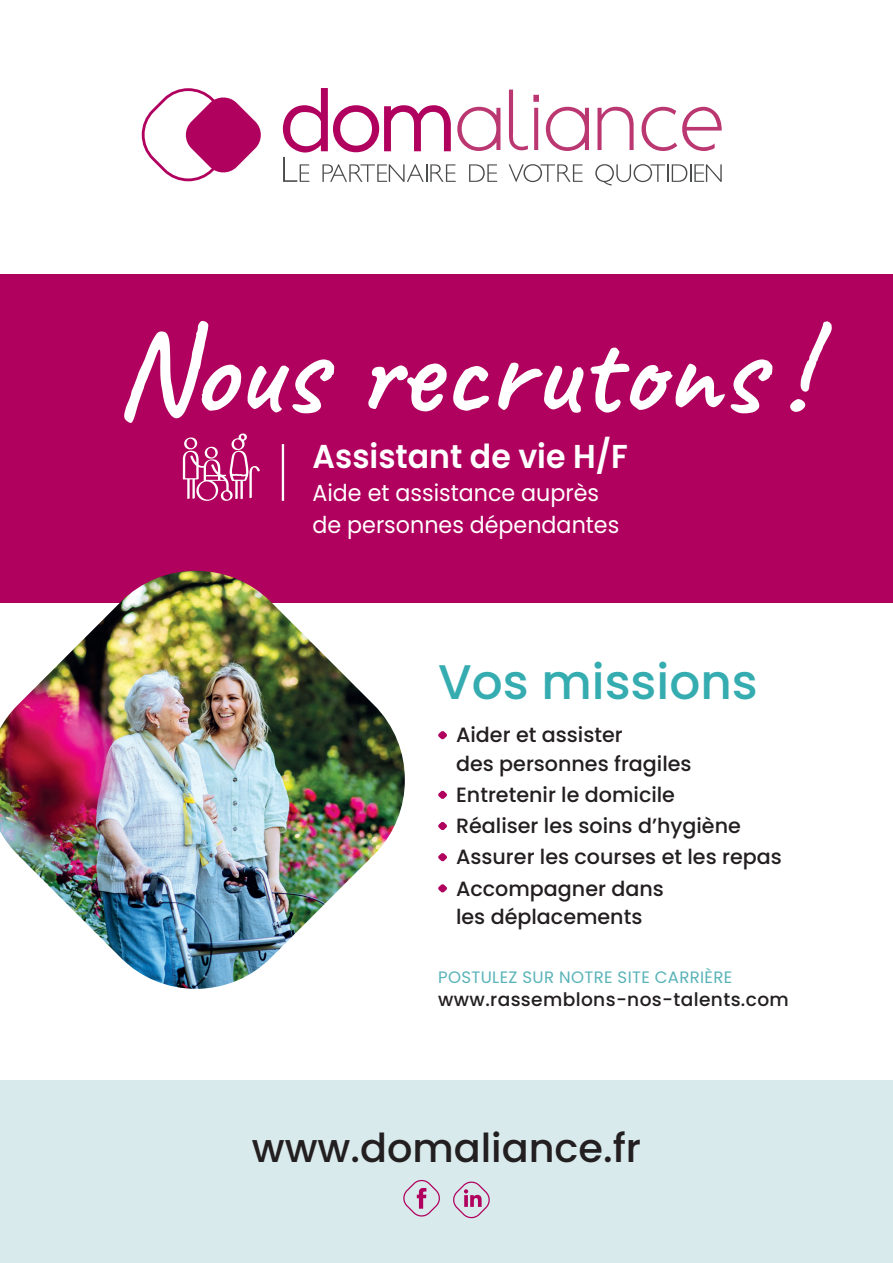
<style>
.page{position:relative;width:893px;height:1263px;background:#fff}
.page>*{position:absolute;margin:0;border:0;box-sizing:border-box;transform-origin:0 0}
.t1{font:600 123.9px "Caveat";color:#fff}
.t2{font:500 48.6px "Poppins";color:#35acb0}
.t3{font:500 39.75px "Poppins";color:#231f20}
.t4{font:600 33px "Poppins";color:#fff;scale:.96 1}
.t5{font:23.25px "Poppins";color:#fff;scale:.96 1}
.t6{font:500 20.7px/28.5px "Poppins";color:#231f20}
.NOM{font:500 18.6px "Poppins";letter-spacing:.02em;color:#231f20}
.NOM-2{font:16.5px "Poppins";letter-spacing:.02em;color:#59b3b8}
</style>
<div class="page">
<div style="left:0;top:274px;width:893px;height:329px;background:#b1015e"></div>
<svg style="left:142px;top:88px;width:119px;height:93px"></svg>
<svg style="left:509px;top:164px;width:74px;height:18px"></svg>
<svg style="left:595px;top:164px;width:127px;height:22px"></svg>
<svg style="left:283px;top:88px;width:217px;height:94px"></svg>
<svg style="left:509px;top:90px;width:30px;height:60px"></svg>
<svg style="left:546px;top:107px;width:43px;height:44px"></svg>
<svg style="left:597px;top:107px;width:37px;height:43px"></svg>
<svg style="left:641px;top:107px;width:81px;height:44px"></svg>
<div style="left:0;top:1080px;width:893px;height:183px;background:#d8eaec"></div>
<svg style="left:403px;top:1179px;width:87px;height:40px"></svg>
<hr style="left:282px;top:444px;width:2px;height:57px;background:#fff">
<svg style="left:438px;top:731px;width:9px;height:8px"></svg>
<svg style="left:438px;top:790px;width:9px;height:9px"></svg>
<svg style="left:438px;top:822px;width:9px;height:8px"></svg>
<svg style="left:438px;top:853px;width:9px;height:8px"></svg>
<svg style="left:438px;top:884px;width:9px;height:9px"></svg>
<img style="left:0;top:571px;width:405px;height:418px">
<svg style="left:183px;top:433px;width:77px;height:68px"></svg>
<h1 class="t1" style="left:114px;top:293px;width:695px">Nous recrutons !</h1>
<p class="t4" style="left:313px;top:437px;width:330px">Assistant de vie H/F</p>
<p class="t5" style="left:313px;top:479px;width:300px">Aide et assistance auprès</p>
<p class="t5" style="left:313px;top:511px;width:321px">de personnes dépendantes</p>
<p class="t2" style="left:438px;top:654px;width:321px">Vos missions</p>
<p class="t6" style="left:456px;top:721px;width:237px">Aider et assister<br>des personnes fragiles</p>
<p class="t6" style="left:456px;top:781px;width:220px">Entretenir le domicile</p>
<p class="t6" style="left:456px;top:812px;width:286px">Réaliser les soins d’hygiène</p>
<p class="t6" style="left:456px;top:843px;width:327px">Assurer les courses et les repas</p>
<p class="t6" style="left:456px;top:874px;width:209px">Accompagner dans les déplacements</p>
<p class="NOM-2" style="left:438px;top:967px;width:296px">POSTULEZ SUR NOTRE SITE CARRIÈRE</p>
<p class="NOM" style="left:438px;top:988px;width:352px">www.rassemblons-nos-talents.com</p>
<h3 class="t3" style="left:252px;top:1125px;width:391px">www.domaliance.fr</h3>
</div>
